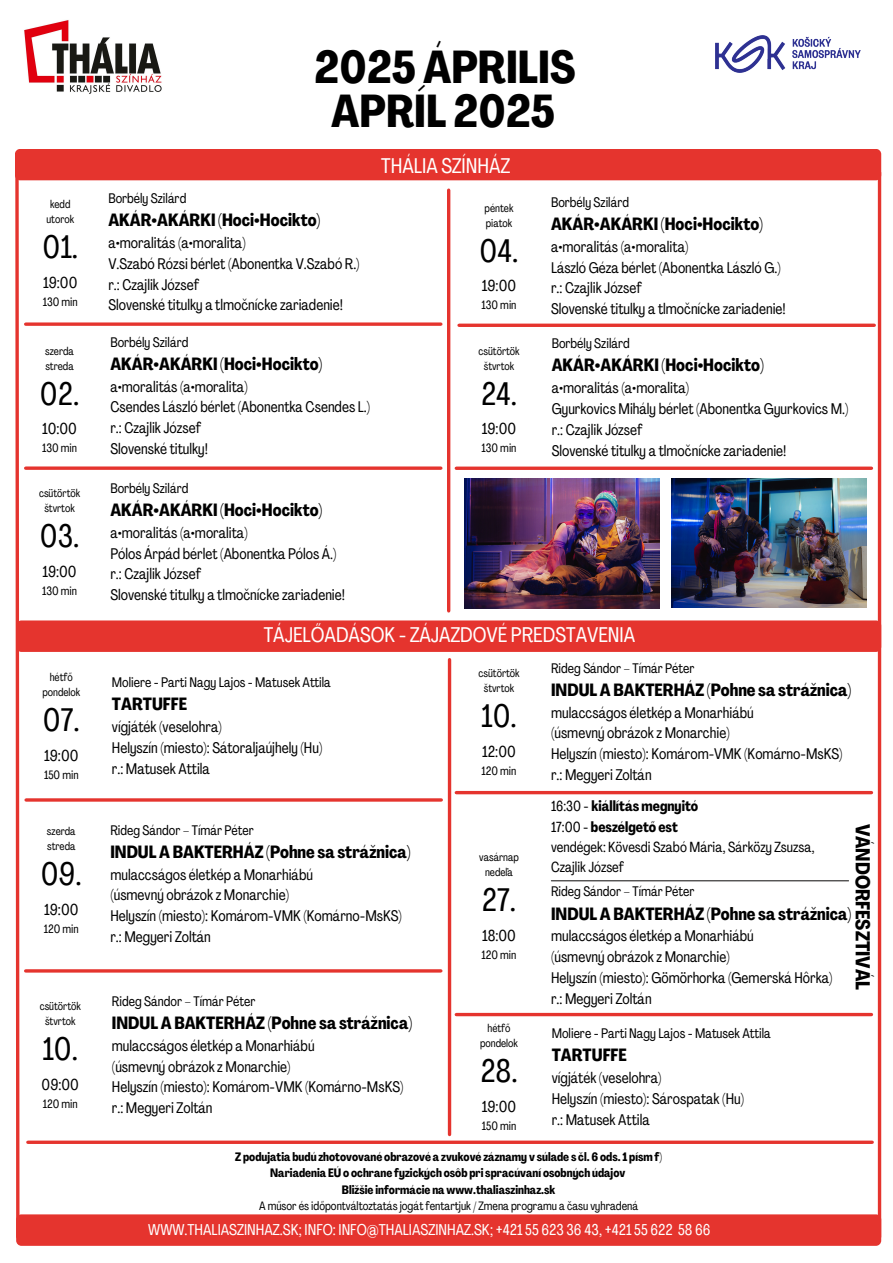
<style>
.page{position:relative;width:893px;height:1263px;background:#fff}
.page>*{position:absolute;margin:0;border:0;box-sizing:border-box;transform-origin:0 0}
.t1{font:700 45.53px "Agrandir Tight";color:#000}
.t2{font:32.25px "Agrandir Tight";color:#000}
.t3{font:21px "Agrandir Tight";color:#fff}
.t4{font:700 19.88px "Agrandir Tight";color:#000}
.t5{font:700 17.48px "Agrandir Tight";color:#000}
.t6{font:15.75px "Agrandir Tight";color:#000}
.t7{font:15.45px "Agrandir Tight";color:#fff}
.t8{font:15.23px/20.9px "Agrandir Tight";color:#000}
.t9{font:14.48px/20.2px "Agrandir Tight";color:#000}
.t10{font:13.73px "Agrandir Tight";color:#000}
.t11{font:700 12px "Agrandir Tight";color:#000}
.t12{font:12px "Agrandir Tight";color:#000}
.t13{font:11.18px "Agrandir Tight";color:#000}
.s1{font-weight:700}
</style>
<div class="page">
<img style="left:716px;top:35px;width:144px;height:37px">
<svg style="left:15px;top:177px;width:6px;height:1040px"></svg>
<hr style="left:878px;top:172px;width:3px;height:1065px;background:#e5342e">
<div style="left:16px;top:1214px;width:865px;height:32px;background:#e5342e;border-radius:5px"></div>
<svg style="left:28px;top:1140px;width:844px;height:4px;background:#e8534e"></svg>
<svg style="left:26px;top:466px;width:415px;height:4px;background:#e8534e"></svg>
<div style="left:16px;top:620px;width:865px;height:32px;background:#e5342e;border-radius:5px"></div>
<hr style="left:447px;top:190px;width:3px;height:421px;background:#e5342e">
<hr style="left:448px;top:660px;width:3px;height:474px;background:#e5342e">
<div style="left:15px;top:149px;width:866px;height:31px;background:#e5342e;border-radius:5px"></div>
<svg style="left:26px;top:322px;width:415px;height:4px;background:#e8534e"></svg>
<hr style="left:456px;top:467px;width:415px;height:3px;background:#e5342e">
<hr style="left:459px;top:324px;width:415px;height:3px;background:#e5342e">
<hr style="left:26px;top:969px;width:415px;height:3px;background:#e5342e">
<hr style="left:456px;top:1013px;width:415px;height:3px;background:#e5342e">
<img style="left:24px;top:20px;width:138px;height:74px">
<hr style="left:456px;top:791px;width:415px;height:3px;background:#e5342e">
<svg style="left:26px;top:798px;width:415px;height:4px;background:#e8534e"></svg>
<hr style="left:551px;top:880px;width:297px;height:1px;background:#0a0808">
<img style="left:464px;top:478px;width:195px;height:130px">
<img style="left:671px;top:478px;width:195px;height:130px">
<p class="t13" style="left:50px;top:199px;width:22px">kedd</p>
<p class="t13" style="left:46px;top:214px;width:29px">utorok</p>
<p class="t2" style="left:43px;top:233px;width:37px">01.</p>
<p class="t6" style="left:43px;top:276px;width:36px">19:00</p>
<h5 class="t12" style="left:43px;top:296px;width:36px">130 min</h5>
<p class="t13" style="left:45px;top:346px;width:30px">szerda</p>
<p class="t13" style="left:45px;top:361px;width:30px">streda</p>
<p class="t2" style="left:40px;top:380px;width:41px">02.</p>
<p class="t6" style="left:42px;top:423px;width:36px">10:00</p>
<p class="t12" style="left:42px;top:443px;width:36px">130 min</p>
<p class="t13" style="left:39px;top:488px;width:43px">csütörtök</p>
<p class="t13" style="left:44px;top:504px;width:32px">štvrtok</p>
<p class="t2" style="left:40px;top:523px;width:41px">03.</p>
<p class="t6" style="left:42px;top:565px;width:36px">19:00</p>
<h6 class="t12" style="left:42px;top:586px;width:36px">130 min</h6>
<h1 class="t13" style="left:50px;top:673px;width:25px">hétfő</h1>
<h1 class="t13" style="left:42px;top:688px;width:39px">pondelok</h1>
<p class="t2" style="left:43px;top:707px;width:38px">07.</p>
<h3 class="t6" style="left:44px;top:749px;width:36px">19:00</h3>
<p class="t12" style="left:44px;top:770px;width:36px">150 min</p>
<p class="t13" style="left:47px;top:826px;width:30px">szerda</p>
<p class="t13" style="left:47px;top:841px;width:30px">streda</p>
<h5 class="t2" style="left:41px;top:861px;width:42px">09.</h5>
<h2 class="t6" style="left:44px;top:903px;width:36px">19:00</h2>
<h5 class="t12" style="left:44px;top:924px;width:36px">120 min</h5>
<p class="t13" style="left:40px;top:1001px;width:43px">csütörtök</p>
<p class="t13" style="left:45px;top:1017px;width:32px">štvrtok</p>
<p class="t2" style="left:43px;top:1036px;width:37px">10.</p>
<p class="t6" style="left:42px;top:1078px;width:39px">09:00</p>
<p class="t12" style="left:43px;top:1099px;width:36px">120 min</p>
<p class="t1" style="left:314px;top:49px;width:263px">2025ÁPRILIS</p>
<p class="t1" style="left:331px;top:93px;width:225px">APRÍL 2025</p>
<p class="t10" style="left:108px;top:193px;width:79px">Borbély Szilárd</p>
<p class="t5" style="left:108px;top:213px;width:214px">AKÁR•AKÁRKI (Hoci•Hocikto)</p>
<p class="t8" style="left:108px;top:234px;width:253px">a•moralitás (a•moralita)<br>V.Szabó Rózsi bérlet (Abonentka V.Szabó R.) r.: Czajlik József<br>Slovenské titulky a tlmočnícke zariadenie!</p>
<p class="t10" style="left:110px;top:336px;width:79px">Borbély Szilárd</p>
<p class="t5" style="left:110px;top:356px;width:214px">AKÁR•AKÁRKI (Hoci•Hocikto)</p>
<p class="t8" style="left:110px;top:377px;width:261px">a•moralitás (a•moralita)<br>Csendes László bérlet (Abonentka Csendes L.) r.: Czajlik József<br>Slovenské titulky!</p>
<p class="t10" style="left:110px;top:482px;width:79px">Borbély Szilárd</p>
<p class="t5" style="left:110px;top:503px;width:214px">AKÁR•AKÁRKI (Hoci•Hocikto)</p>
<p class="t8" style="left:110px;top:523px;width:236px">a•moralitás (a•moralita)<br>Pólos Árpád bérlet (Abonentka Pólos Á.) r.: Czajlik József<br>Slovenské titulky a tlmočnícke zariadenie!</p>
<p class="t3" style="left:381px;top:157px;width:130px">THÁLIA SZÍNHÁZ</p>
<p class="t13" style="left:484px;top:203px;width:30px">péntek</p>
<p class="t13" style="left:486px;top:218px;width:28px">piatok</p>
<p class="t2" style="left:479px;top:237px;width:40px">04.</p>
<p class="t6" style="left:482px;top:280px;width:36px">19:00</p>
<p class="t12" style="left:481px;top:300px;width:36px">130 min</p>
<p class="t13" style="left:478px;top:346px;width:43px">csütörtök</p>
<p class="t13" style="left:484px;top:361px;width:32px">štvrtok</p>
<p class="t2" style="left:481px;top:380px;width:38px">24.</p>
<h5 class="t6" style="left:482px;top:423px;width:36px">19:00</h5>
<h5 class="t12" style="left:481px;top:443px;width:36px">130 min</h5>
<p class="t10" style="left:551px;top:196px;width:79px">Borbély Szilárd</p>
<p class="t5" style="left:551px;top:217px;width:214px">AKÁR•AKÁRKI (Hoci•Hocikto)</p>
<p class="t8" style="left:551px;top:238px;width:236px">a•moralitás (a•moralita)<br>László Géza bérlet (Abonentka László G.) r.: Czajlik József<br>Slovenské titulky a tlmočnícke zariadenie!</p>
<p class="t10" style="left:552px;top:338px;width:79px">Borbély Szilárd</p>
<p class="t5" style="left:552px;top:358px;width:214px">AKÁR•AKÁRKI (Hoci•Hocikto)</p>
<p class="t8" style="left:552px;top:379px;width:298px">a•moralitás (a•moralita)<br>Gyurkovics Mihály bérlet (Abonentka Gyurkovics M.) r.: Czajlik József<br>Slovenské titulky a tlmočnícke zariadenie!</p>
<p class="t3" style="left:264px;top:627px;width:373px">TÁJELŐADÁSOK - ZÁJAZDOVÉ PREDSTAVENIA</p>
<p class="t10" style="left:112px;top:677px;width:220px">Moliere - Parti Nagy Lajos - Matusek Attila</p>
<p class="t5" style="left:112px;top:697px;width:77px">TARTUFFE</p>
<p class="t8" style="left:112px;top:718px;width:212px">vígjáték (veselohra)<br>Helyszín (miesto): Sátoraljaújhely (Hu) r.: Matusek Attila</p>
<h5 class="t10" style="left:110px;top:824px;width:145px">Rideg Sándor – Tímár Péter</h5>
<h5 class="t5" style="left:110px;top:844px;width:302px">INDULABAKTERHÁZ (Pohne sa strážnica)</h5>
<h5 class="t8" style="left:110px;top:865px;width:293px">mulaccságos életkép a Monarhiábú<br>(úsmevný obrázok z Monarchie)<br>Helyszín (miesto): Komárom-VMK (Komárno-MsKS) r.: Megyeri Zoltán</h5>
<p class="t10" style="left:112px;top:995px;width:145px">Rideg Sándor – Tímár Péter</p>
<p class="t5" style="left:112px;top:1016px;width:302px">INDULABAKTERHÁZ (Pohne sa strážnica)</p>
<p class="t8" style="left:112px;top:1036px;width:293px">mulaccságos életkép a Monarhiábú<br>(úsmevný obrázok z Monarchie)<br>Helyszín (miesto): Komárom-VMK (Komárno-MsKS) r.: Megyeri Zoltán</p>
<p class="t13" style="left:478px;top:668px;width:43px">csütörtök</p>
<p class="t13" style="left:484px;top:684px;width:32px">štvrtok</p>
<p class="t2" style="left:481px;top:703px;width:37px">10.</p>
<p class="t6" style="left:482px;top:745px;width:35px">12:00</p>
<p class="t12" style="left:481px;top:766px;width:36px">120 min</p>
<p class="t13" style="left:479px;top:852px;width:41px">vasárnap</p>
<p class="t13" style="left:485px;top:867px;width:29px">nedeľa</p>
<p class="t2" style="left:482px;top:886px;width:36px">27.</p>
<p class="t6" style="left:482px;top:929px;width:35px">18:00</p>
<p class="t12" style="left:481px;top:949px;width:36px">120 min</p>
<p class="t13" style="left:487px;top:1023px;width:25px">hétfő</p>
<p class="t13" style="left:480px;top:1038px;width:39px">pondelok</p>
<p class="t2" style="left:480px;top:1057px;width:39px">28.</p>
<h3 class="t6" style="left:482px;top:1100px;width:36px">19:00</h3>
<p class="t12" style="left:482px;top:1120px;width:36px">150 min</p>
<p class="t10" style="left:551px;top:662px;width:145px">Rideg Sándor – Tímár Péter</p>
<p class="t5" style="left:551px;top:682px;width:302px">INDULABAKTERHÁZ (Pohne sa strážnica)</p>
<p class="t8" style="left:551px;top:703px;width:293px">mulaccságos életkép a Monarhiábú<br>(úsmevný obrázok z Monarchie)<br>Helyszín (miesto): Komárom-VMK (Komárno-MsKS) r.: Megyeri Zoltán</p>
<p class="t9" style="left:551px;top:798px;width:265px">16:30 - <span class="s1">kiállításmegnyitó<br></span>17:00 - <span class="s1">beszélgető est<br></span>vendégek: Kövesdi Szabó Mária, Sárközy Zsuzsa,<br>Czajlik József</p>
<p class="t4" style="left:871px;top:824px;width:168px;rotate:90deg">VÁNDORFESZTIVÁL</p>
<h5 class="t10" style="left:551px;top:886px;width:145px">Rideg Sándor – Tímár Péter</h5>
<h5 class="t5" style="left:551px;top:906px;width:302px">INDULABAKTERHÁZ (Pohne sa strážnica)</h5>
<h5 class="t8" style="left:551px;top:927px;width:283px">mulaccságos életkép a Monarhiábú<br>(úsmevný obrázok z Monarchie)<br>Helyszín (miesto): Gömörhorka (Gemerská Hôrka) r.: Megyeri Zoltán</h5>
<h5 class="t10" style="left:552px;top:1028px;width:220px">Moliere - Parti Nagy Lajos - Matusek Attila</h5>
<h5 class="t5" style="left:552px;top:1048px;width:77px">TARTUFFE</h5>
<h5 class="t8" style="left:552px;top:1069px;width:194px">vígjáték (veselohra)<br>Helyszín (miesto): Sárospatak (Hu) r.: Matusek Attila</h5>
<h5 class="t11" style="left:235px;top:1152px;width:428px">Z podujatia budú zhotovované obrazové a zvukové záznamy v súlade s čl. 6 ods. 1 písmf)</h5>
<p class="t11" style="left:270px;top:1168px;width:357px">Nariadenia EÚo ochrane fyzických osôb pri spracúvaní osobných údajov</p>
<p class="t11" style="left:342px;top:1184px;width:215px">Bližšie informácie na www.thaliaszinhaz.sk</p>
<p class="t12" style="left:259px;top:1201px;width:381px">A műsor és időpontváltoztatás jogát fentartjuk / Zmena programu a času vyhradená</p>
<h5 class="t7" style="left:148px;top:1223px;width:564px">WWW.THALIASZINHAZ.SK; INFO: INFO@THALIASZINHAZ.SK; +421 55 623 36 43, +421 55 622 58 66</h5>
</div>
